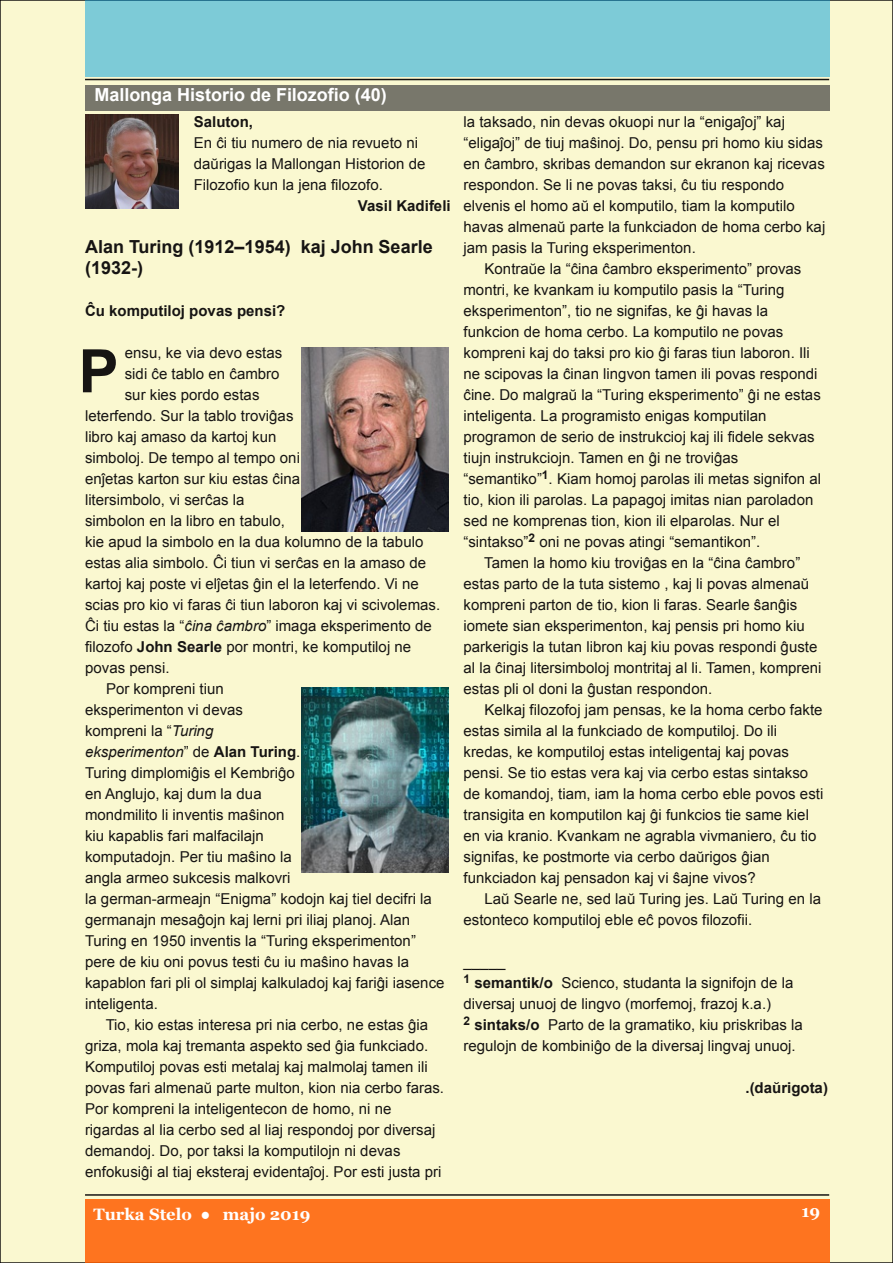
<style>
.page{position:relative;width:893px;height:1263px;background:#faf8d0}
.page>*{position:absolute;margin:0;border:0;box-sizing:border-box;transform-origin:0 0}
.t1{font:700 60px "Arial";color:#161413}
.t2{font:700 18px/21px "Arial";color:#161413}
.t3{font:700 18px "Arial";color:#fff}
.t4{font:700 16.5px "Georgia";color:#fff}
.t5{font:15px/21px "Arial";letter-spacing:.005em;color:#161413}
.t6{font:700 15px "Arial";color:#161413}
.t7{font:italic 15px "Arial";letter-spacing:.005em;color:#161413}
.s1{font-style:italic}
.s2{font-weight:700}
.s3{font-style:normal}
.s4{font-weight:700;font-style:normal}
</style>
<div class="page">
<div style="left:85px;top:1199px;width:744px;height:64px;background:#fe741f"></div>
<hr style="left:85px;top:1194px;width:744px;height:2px;background:#161413">
<div style="left:85px;top:0;width:744px;height:77px;background:#7dcbd7"></div>
<hr style="left:85px;top:79px;width:744px;height:1px;background:#161413">
<div style="left:85px;top:85px;width:744px;height:26px;background:#78776b"></div>
<img style="left:85px;top:115px;width:93px;height:93px">
<img style="left:302px;top:347px;width:146px;height:184px">
<img style="left:302px;top:688px;width:146px;height:184px">
<p class="t3" style="left:94px;top:85px;width:294px">Mallonga Historio de Filozofio (40)</p>
<p class="t6" style="left:194px;top:114px;width:61px">Saluton,</p>
<p class="t5" style="left:194px;top:133px;width:233px">En ĉi tiu numero de nia revueto ni daŭrigas la Mallongan Historion de<br>Filozofio kun la jena filozofo.</p>
<p class="t6" style="left:358px;top:198px;width:94px">Vasil Kadifeli</p>
<p class="t2" style="left:85px;top:236px;width:349px">Alan Turing (1912–1954) kaj John Searle (1932-)</p>
<p class="t6" style="left:85px;top:303px;width:202px">Ĉu komputiloj povas pensi?</p>
<p class="t5" style="left:125px;top:343px;width:159px">ensu, ke via devo estas</p>
<p class="t5" style="left:125px;top:364px;width:156px">sidi ĉe tablo en ĉambro</p>
<p class="t5" style="left:125px;top:385px;width:136px">sur kies pordo estas</p>
<p class="t5" style="left:85px;top:406px;width:210px">leterfendo. Sur la tablo troviĝas</p>
<p class="t5" style="left:85px;top:427px;width:193px">libro kaj amaso da kartoj kun</p>
<p class="t5" style="left:85px;top:448px;width:216px">simboloj. De tempo al tempo oni</p>
<p class="t5" style="left:85px;top:469px;width:217px">enĵetas karton sur kiu estas ĉina</p>
<p class="t5" style="left:85px;top:490px;width:161px">litersimbolo, vi serĉas la</p>
<p class="t5" style="left:85px;top:511px;width:202px">simbolon en la libro en tabulo,</p>
<p class="t5" style="left:85px;top:532px;width:340px">kie apud la simbolo en la dua kolumno de la tabulo</p>
<p class="t5" style="left:85px;top:553px;width:343px">estas alia simbolo. Ĉi tiun vi serĉas en la amaso de</p>
<p class="t5" style="left:85px;top:574px;width:335px">kartoj kaj poste vi elĵetas ĝin el la leterfendo. Vi ne</p>
<p class="t5" style="left:85px;top:595px;width:357px">scias pro kio vi faras ĉi tiun laboron kaj vi scivolemas.</p>
<p class="t5" style="left:85px;top:616px;width:348px">Ĉi tiu estas la “<span class="s1">ĉina ĉambro</span>” imaga eksperimento de</p>
<p class="t5" style="left:85px;top:637px;width:328px">filozofo <span class="s2">John Searle</span> por montri, ke komputiloj ne</p>
<p class="t5" style="left:85px;top:658px;width:86px">povas pensi.</p>
<p class="t5" style="left:106px;top:679px;width:119px">Por kompreni tiun</p>
<p class="t5" style="left:85px;top:700px;width:160px">eksperimenton vi devas</p>
<p class="t5" style="left:85px;top:721px;width:130px">kompreni la “<span class="s1">Turing</span></p>
<p class="t7" style="left:85px;top:744px;width:217px">eksperimenton<span class="s3">” de</span> <span class="s4">Alan Turing</span><span class="s3">.</span></p>
<p class="t5" style="left:85px;top:763px;width:211px">Turing dimplomiĝis el Kembriĝo</p>
<p class="t5" style="left:85px;top:784px;width:178px">en Anglujo, kaj dum la dua</p>
<p class="t5" style="left:85px;top:805px;width:201px">mondmilito li inventis maŝinon</p>
<p class="t5" style="left:85px;top:826px;width:180px">kiu kapablis fari malfacilajn</p>
<p class="t5" style="left:85px;top:847px;width:208px">komputadojn. Per tiu maŝino la</p>
<p class="t5" style="left:85px;top:868px;width:207px">angla armeo sukcesis malkovri</p>
<p class="t5" style="left:85px;top:889px;width:348px">la german-armeajn “Enigma” kodojn kaj tiel decifri la</p>
<p class="t5" style="left:85px;top:910px;width:327px">germanajn mesaĝojn kaj lerni pri iliaj planoj. Alan</p>
<p class="t5" style="left:85px;top:931px;width:332px">Turing en 1950 inventis la “Turing eksperimenton”</p>
<p class="t5" style="left:85px;top:952px;width:325px">pere de kiu oni povus testi ĉu iu maŝino havas la</p>
<p class="t5" style="left:85px;top:973px;width:361px">kapablon fari pli ol simplaj kalkuladoj kaj fariĝi iasence</p>
<p class="t5" style="left:85px;top:994px;width:74px">inteligenta.</p>
<p class="t5" style="left:106px;top:1015px;width:324px">Tio, kio estas interesa pri nia cerbo, ne estas ĝia</p>
<p class="t5" style="left:85px;top:1036px;width:345px">griza, mola kaj tremanta aspekto sed ĝia funkciado.</p>
<p class="t5" style="left:85px;top:1057px;width:344px">Komputiloj povas esti metalaj kaj malmolaj tamen ili</p>
<p class="t5" style="left:85px;top:1078px;width:361px">povas fari almenaŭ parte multon, kion nia cerbo faras.</p>
<p class="t5" style="left:85px;top:1099px;width:308px">Por kompreni la inteligentecon de homo, ni ne</p>
<p class="t5" style="left:85px;top:1120px;width:352px">rigardas al lia cerbo sed al liaj respondoj por diversaj</p>
<p class="t5" style="left:85px;top:1141px;width:317px">demandoj. Do, por taksi la komputilojn ni devas</p>
<p class="t5" style="left:85px;top:1162px;width:358px">enfokusiĝi al tiaj eksteraj evidentaĵoj. Por esti justa pri</p>
<h1 class="t1" style="left:79px;top:338px;width:41px">P</h1>
<p class="t5" style="left:463px;top:112px;width:323px">la taksado, nin devas okuopi nur la “enigaĵoj” kaj</p>
<p class="t5" style="left:463px;top:133px;width:361px">“eligaĵoj” de tiuj maŝinoj. Do, pensu pri homo kiu sidas</p>
<p class="t5" style="left:463px;top:154px;width:363px">en ĉambro, skribas demandon sur ekranon kaj ricevas</p>
<p class="t5" style="left:463px;top:175px;width:322px">respondon. Se li ne povas taksi, ĉu tiu respondo</p>
<p class="t5" style="left:463px;top:196px;width:333px">elvenis el homo aŭ el komputilo, tiam la komputilo</p>
<p class="t5" style="left:463px;top:217px;width:363px">havas almenaŭ parte la funkciadon de homa cerbo kaj</p>
<p class="t5" style="left:463px;top:238px;width:234px">jam pasis la Turing eksperimenton.</p>
<p class="t5" style="left:484px;top:259px;width:318px">Kontraŭe la “ĉina ĉambro eksperimento” provas</p>
<p class="t5" style="left:463px;top:280px;width:323px">montri, ke kvankam iu komputilo pasis la “Turing</p>
<p class="t5" style="left:463px;top:301px;width:306px">eksperimenton”, tio ne signifas, ke ĝi havas la</p>
<p class="t5" style="left:463px;top:322px;width:321px">funkcion de homa cerbo. La komputilo ne povas</p>
<p class="t5" style="left:463px;top:343px;width:348px">kompreni kaj do taksi pro kio ĝi faras tiun laboron. Ili</p>
<p class="t5" style="left:463px;top:364px;width:356px">ne scipovas la ĉinan lingvon tamen ili povas respondi</p>
<p class="t5" style="left:463px;top:385px;width:359px">ĉine. Do malgraŭ la “Turing eksperimento” ĝi ne estas</p>
<p class="t5" style="left:463px;top:406px;width:304px">inteligenta. La programisto enigas komputilan</p>
<p class="t5" style="left:463px;top:427px;width:353px">programon de serio de instrukcioj kaj ili fidele sekvas</p>
<p class="t5" style="left:463px;top:448px;width:276px">tiujn instrukciojn. Tamen en ĝi ne troviĝas</p>
<p class="t5" style="left:463px;top:469px;width:359px">“semantiko”<sup>1</sup>. Kiam homoj parolas ili metas signifon al</p>
<p class="t5" style="left:463px;top:490px;width:351px">tio, kion ili parolas. La papagoj imitas nian paroladon</p>
<p class="t5" style="left:463px;top:511px;width:318px">sed ne komprenas tion, kion ili elparolas. Nur el</p>
<p class="t5" style="left:463px;top:532px;width:298px">“sintakso”<sup>2</sup> oni ne povas atingi “semantikon”.</p>
<p class="t5" style="left:484px;top:553px;width:318px">Tamen la homo kiu troviĝas en la “ĉina ĉambro”</p>
<p class="t5" style="left:463px;top:574px;width:347px">estas parto de la tuta sistemo , kaj li povas almenaŭ</p>
<p class="t5" style="left:463px;top:595px;width:335px">kompreni parton de tio, kion li faras. Searle ŝanĝis</p>
<p class="t5" style="left:463px;top:616px;width:343px">iomete sian eksperimenton, kaj pensis pri homo kiu</p>
<p class="t5" style="left:463px;top:637px;width:355px">parkerigis la tutan libron kaj kiu povas respondi ĝuste</p>
<p class="t5" style="left:463px;top:658px;width:360px">al la ĉinaj litersimboloj montritaj al li. Tamen, kompreni</p>
<p class="t5" style="left:463px;top:679px;width:250px">estas pli ol doni la ĝustan respondon.</p>
<p class="t5" style="left:484px;top:700px;width:340px">Kelkaj filozofoj jam pensas, ke la homa cerbo fakte</p>
<p class="t5" style="left:463px;top:721px;width:315px">estas simila al la funkciado de komputiloj. Do ili</p>
<p class="t5" style="left:463px;top:742px;width:327px">kredas, ke komputiloj estas inteligentaj kaj povas</p>
<p class="t5" style="left:463px;top:763px;width:346px">pensi. Se tio estas vera kaj via cerbo estas sintakso</p>
<p class="t5" style="left:463px;top:784px;width:361px">de komandoj, tiam, iam la homa cerbo eble povos esti</p>
<p class="t5" style="left:463px;top:805px;width:347px">transigita en komputilon kaj ĝi funkcios tie same kiel</p>
<p class="t5" style="left:463px;top:826px;width:355px">en via kranio. Kvankam ne agrabla vivmaniero, ĉu tio</p>
<p class="t5" style="left:463px;top:847px;width:308px">signifas, ke postmorte via cerbo daŭrigos ĝian</p>
<p class="t5" style="left:463px;top:868px;width:294px">funkciadon kaj pensadon kaj vi ŝajne vivos?</p>
<p class="t5" style="left:484px;top:889px;width:338px">Laŭ Searle ne, sed laŭ Turing jes. Laŭ Turing en la</p>
<p class="t5" style="left:463px;top:910px;width:290px">estonteco komputiloj eble eĉ povos filozofii.</p>
<p class="t5" style="left:463px;top:952px;width:341px">_____<br><sup>1</sup> <span class="s2">semantik/o</span> Scienco, studanta la signifojn de la diversaj unuoj de lingvo (morfemoj, frazoj k.a.)<br><sup>2</sup> <span class="s2">sintaks/o</span> Parto de la gramatiko, kiu priskribas la regulojn de kombiniĝo de la diversaj lingvaj unuoj.</p>
<p class="t6" style="left:745px;top:1080px;width:84px">.(daŭrigota)</p>
<p class="t4" style="left:94px;top:1205px;width:219px">Turka Stelo ● majo 2019</p>
<p class="t4" style="left:801px;top:1201px;width:20px">19</p>
</div>
